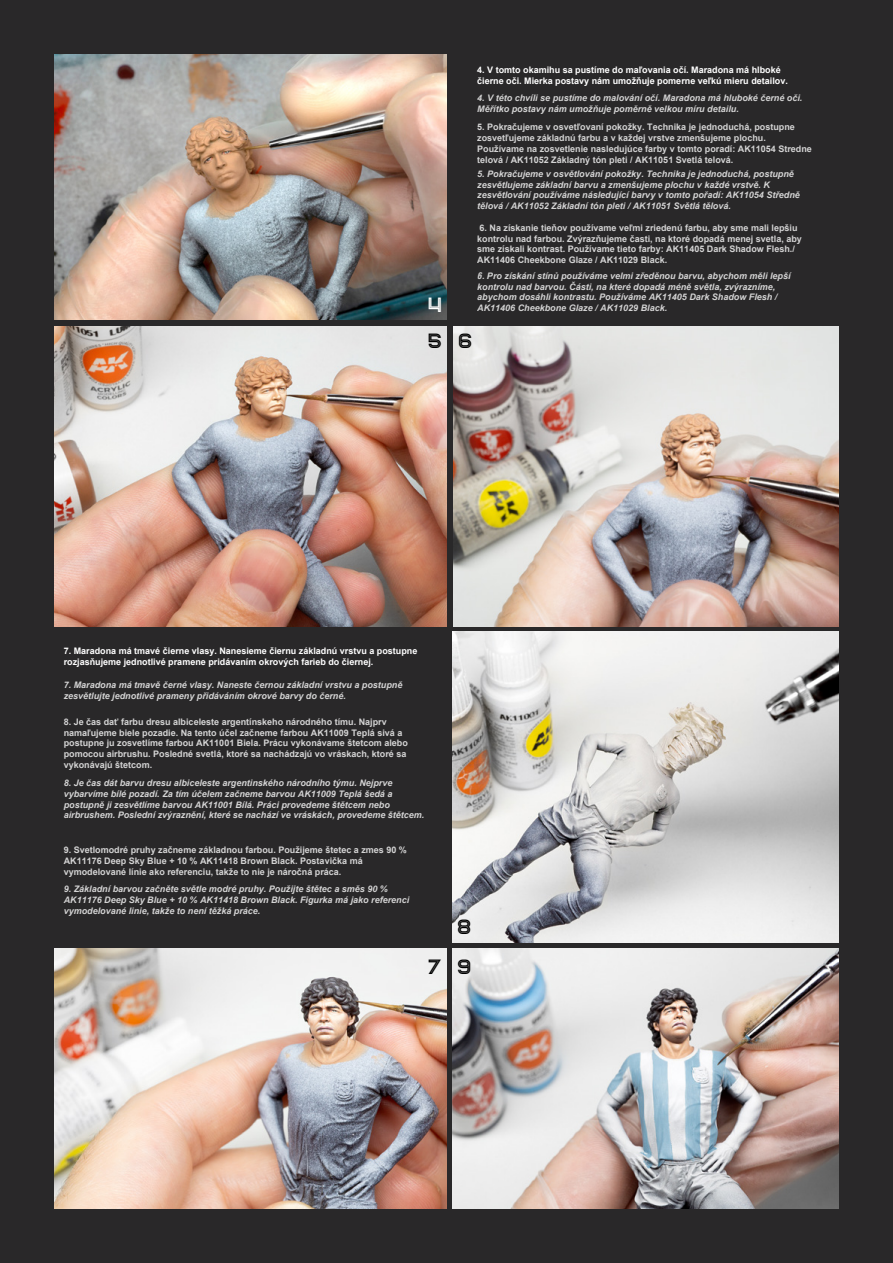
<style>
.page{position:relative;width:893px;height:1263px;background:#292829}
.page>*{position:absolute;margin:0;border:0;box-sizing:border-box;transform-origin:0 0}
.t1{font:20.7px/39.9px "Kavo Black Inline";color:#000;text-align:right}
.t2{font:20.55px "Kavo Black Inline";color:#000}
.t3{font:20.55px "Kavo Black Inline";color:#fff}
.t4{font:700 9px/10.8px "Arial";color:#fff}
.t5{font:italic 700 9px/10.8px "Arial";color:#fff}
.s1{font-family:"Helvetica LT Std";font-stretch:condensed}
</style>
<div class="page">
<img style="left:54px;top:54px;width:393px;height:266px">
<img style="left:54px;top:326px;width:393px;height:300px">
<img style="left:453px;top:326px;width:386px;height:300px">
<img style="left:54px;top:949px;width:393px;height:260px">
<img style="left:452px;top:631px;width:387px;height:311px">
<img style="left:452px;top:949px;width:387px;height:260px">
<p class="t4" style="left:477px;top:64px;width:312px">4. V tomto okamihu sa pustíme do maľovania očí. Maradona má hlboké čierne oči. Mierka postavy nám umožňuje pomerne veľkú mieru detailov.</p>
<p class="t5" style="left:477px;top:93px;width:327px">4. V této chvíli se pustíme do malování očí. Maradona má hluboké černé oči.<br>Měřítko postavy nám umožňuje poměrně velkou míru detailu.</p>
<p class="t4" style="left:477px;top:122px;width:336px">5. Pokračujeme v osvetľovaní pokožky. Technika je jednoduchá, postupne zosvetľujeme základnú farbu a v každej vrstve zmenšujeme plochu.<br>Používame na zosvetlenie nasledujúce farby v tomto poradí: AK11054 Stredne telová / AK11052 Základný tón pleti / AK11051 Svetlá telová.</p>
<p class="t5" style="left:477px;top:168px;width:324px">5. Pokračujeme v osvětlování pokožky. Technika je jednoduchá, postupně zesvětlujeme základní barvu a zmenšujeme plochu v každé vrstvě. K zesvětlování používáme následující barvy v tomto pořadí: AK11054 Středně tělová / AK11052 Základní tón pleti / AK11051 Světlá tělová.</p>
<p class="t4" style="left:477px;top:222px;width:326px">6. Na získanie tieňov používame veľmi zriedenú farbu, aby sme mali lepšiu kontrolu nad farbou. Zvýrazňujeme časti, na ktoré dopadá menej svetla, aby sme získali kontrast. Používame tieto farby: AK11405 Dark Shadow Flesh./ AK11406 Cheekbone Glaze / AK11029 Black.</p>
<p class="t5" style="left:477px;top:270px;width:315px"><span class="s1">6.</span> Pro získání stínů používáme velmi zředěnou barvu, abychom měli lepší kontrolu nad barvou. Části, na které dopadá méně světla, zvýrazníme, abychom dosáhli kontrastu. Používáme AK11405 Dark Shadow Flesh / AK11406 Cheekbone Glaze / AK11029 Black.</p>
<h2 class="t3" style="left:428px;top:291px;width:15px">4</h2>
<h2 class="t2" style="left:428px;top:328px;width:45px">5 6</h2>
<p class="t4" style="left:64px;top:646px;width:355px">7. Maradona má tmavé čierne vlasy. Nanesieme čiernu základnú vrstvu a postupne rozjasňujeme jednotlivé pramene pridávaním okrových farieb do čiernej.</p>
<p class="t5" style="left:64px;top:680px;width:340px">7. Maradona má tmavě černé vlasy. Naneste černou základní vrstvu a postupně zesvětlujte jednotlivé prameny přidáváním okrové barvy do černé.</p>
<p class="t4" style="left:64px;top:716px;width:346px">8. Je čas dať farbu dresu albiceleste argentínskeho národného tímu. Najprv namaľujeme biele pozadie. Na tento účel začneme farbou AK11009 Teplá sivá a postupne ju zosvetlíme farbou AK11001 Biela. Prácu vykonávame štetcom alebo pomocou airbrushu. Posledné svetlá, ktoré sa nachádzajú vo vráskach, ktoré sa vykonávajú štetcom.</p>
<p class="t5" style="left:64px;top:778px;width:362px">8. Je čas dát barvu dresu albiceleste argentinského národního týmu. Nejprve vybarvíme bílé pozadí. Za tím účelem začneme barvou AK11009 Teplá šedá a postupně ji zesvětlíme barvou AK11001 Bílá. Práci provedeme štětcem nebo airbrushem. Poslední zvýraznění, které se nachází ve vráskách, provedeme štětcem.</p>
<p class="t4" style="left:64px;top:844px;width:345px">9. Svetlomodré pruhy začneme základnou farbou. Použijeme štetec a zmes 90 %<br>AK11176 Deep Sky Blue + 10 % AK11418 Brown Black. Postavička má vymodelované línie ako referenciu, takže to nie je náročná práca.</p>
<p class="t5" style="left:64px;top:884px;width:347px">9. Základní barvou začněte světle modré pruhy. Použijte štětec a směs 90 %<br>AK11176 Deep Sky Blue + 10 % AK11418 Brown Black. Figurka má jako referenci vymodelované linie, takže to není těžká práce.</p>
<h1 class="t1" style="left:428px;top:907px;width:45px">8<br>7 9</h1>
</div>
